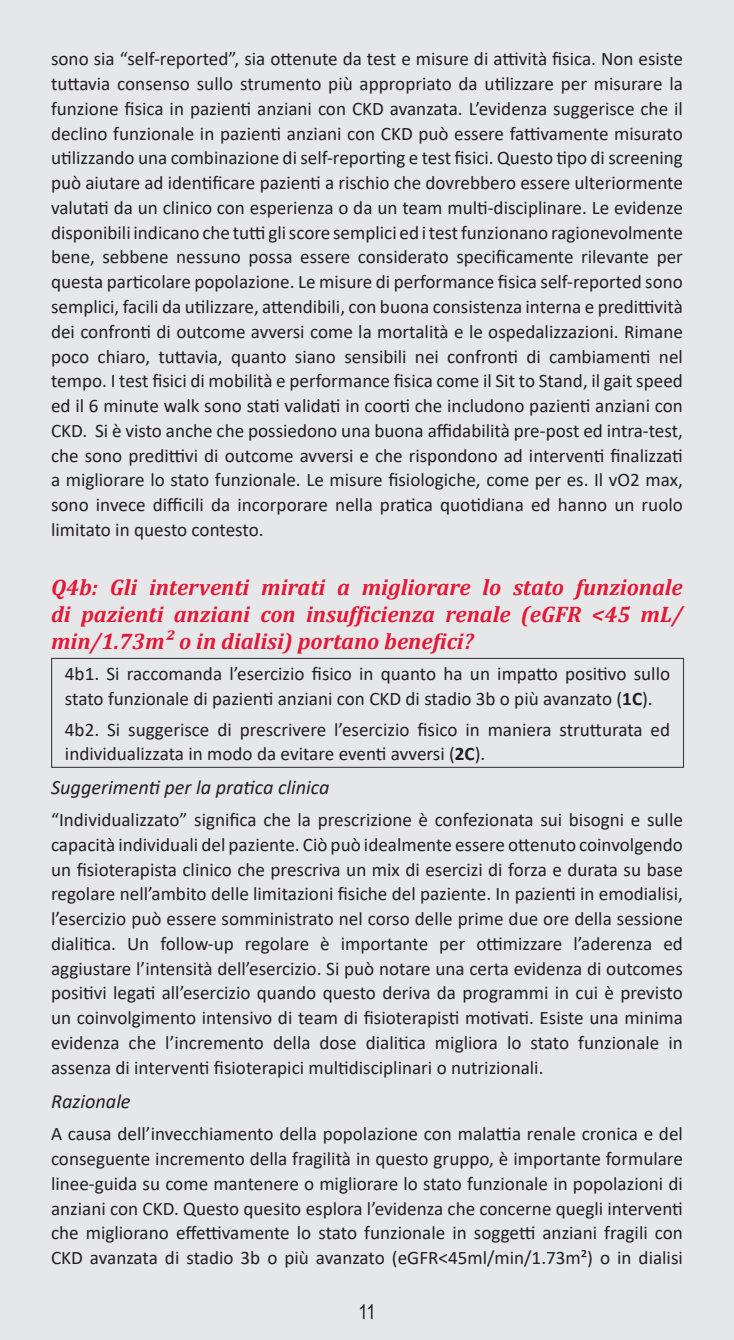
<style>
.page{position:relative;width:734px;height:1340px;background:#fff}
.page>*{position:absolute;margin:0;border:0;box-sizing:border-box;transform-origin:0 0}
.Question_Titles{font:italic 700 22.5px/27px "Cambria";color:#e51836;text-align:justify}
.Advice_Rationale_Tit{font:italic 20.25px "Calibri";color:#231f20}
.t1{font:20.25px "Arial Narrow";color:#231f20}
.t2{font:19.12px/24.8px "Calibri";color:#231f20;text-align:justify}
.s1{font-weight:700}
</style>
<div class="page">
<div style="left:0;top:0;width:733px;height:1339px;background:#e6e7e9"></div>
<div style="left:51px;top:658px;width:633px;height:110px;border:1px solid #404040"></div>
<p class="t2" style="left:51px;top:46px;width:633px">sono sia “self-reported”, sia ottenute da test e misure di attività fisica. Non esiste tuttavia consenso sullo strumento più appropriato da utilizzare per misurare la funzione fisica in pazienti anziani con CKD avanzata. L’evidenza suggerisce che il declino funzionale in pazienti anziani con CKD può essere fattivamente misurato utilizzando una combinazione di self-reporting e test fisici. Questo tipo di screening può aiutare ad identificare pazienti a rischio che dovrebbero essere ulteriormente valutati da un clinico con esperienza o da un team multi-disciplinare. Le evidenze disponibili indicano che tutti gli score semplici ed i test funzionano ragionevolmente bene, sebbene nessuno possa essere considerato specificamente rilevante per questa particolare popolazione. Le misure di performance fisica self-reported sono semplici, facili da utilizzare, attendibili, con buona consistenza interna e predittività dei confronti di outcome avversi come la mortalità e le ospedalizzazioni. Rimane poco chiaro, tuttavia, quanto siano sensibili nei confronti di cambiamenti nel tempo. I test fisici di mobilità e performance fisica come il Sit to Stand, il gait speed ed il 6 minute walk sono stati validati in coorti che includono pazienti anziani con CKD. Si è visto anche che possiedono una buona affidabilità pre-post ed intra-test, che sono predittivi di outcome avversi e che rispondono ad interventi finalizzati a migliorare lo stato funzionale. Le misure fisiologiche, come per es. Il vO2 max, sono invece difficili da incorporare nella pratica quotidiana ed hanno un ruolo limitato in questo contesto.</p>
<p class="Question_Titles" style="left:51px;top:573px;width:633px">Q4b: Gli interventi mirati a migliorare lo stato funzionale di pazienti anziani con insufficienza renale (eGFR &lt;45 mL/ min/1.73m² o in dialisi) portano benefici?</p>
<p class="t2" style="left:65px;top:660px;width:606px">4b1. Si raccomanda l’esercizio fisico in quanto ha un impatto positivo sullo stato funzionale di pazienti anziani con CKD di stadio 3b o più avanzato (<span class="s1">1C</span>).</p>
<p class="t2" style="left:65px;top:716px;width:606px">4b2. Si suggerisce di prescrivere l’esercizio fisico in maniera strutturata ed individualizzata in modo da evitare eventi avversi (<span class="s1">2C</span>).</p>
<p class="Advice_Rationale_Tit" style="left:51px;top:772px;width:280px">Suggerimenti per la pratica clinica</p>
<p class="t2" style="left:51px;top:806px;width:633px">“Individualizzato” significa che la prescrizione è confezionata sui bisogni e sulle capacità individuali del paziente. Ciò può idealmente essere ottenuto coinvolgendo un fisioterapista clinico che prescriva un mix di esercizi di forza e durata su base regolare nell’ambito delle limitazioni fisiche del paziente. In pazienti in emodialisi, l’esercizio può essere somministrato nel corso delle prime due ore della sessione dialitica. Un follow-up regolare è importante per ottimizzare l’aderenza ed aggiustare l’intensità dell’esercizio. Si può notare una certa evidenza di outcomes positivi legati all’esercizio quando questo deriva da programmi in cui è previsto un coinvolgimento intensivo di team di fisioterapisti motivati. Esiste una minima evidenza che l’incremento della dose dialitica migliora lo stato funzionale in assenza di interventi fisioterapici multidisciplinari o nutrizionali.</p>
<p class="Advice_Rationale_Tit" style="left:51px;top:1087px;width:81px">Razionale</p>
<p class="t2" style="left:51px;top:1121px;width:633px">A causa dell’invecchiamento della popolazione con malattia renale cronica e del conseguente incremento della fragilità in questo gruppo, è importante formulare linee-guida su come mantenere o migliorare lo stato funzionale in popolazioni di anziani con CKD. Questo quesito esplora l’evidenza che concerne quegli interventi che migliorano effettivamente lo stato funzionale in soggetti anziani fragili con CKD avanzata di stadio 3b o più avanzato (eGFR&lt;45ml/min/1.73m²) o in dialisi</p>
<p class="t1" style="left:358px;top:1296px;width:19px">11</p>
</div>
